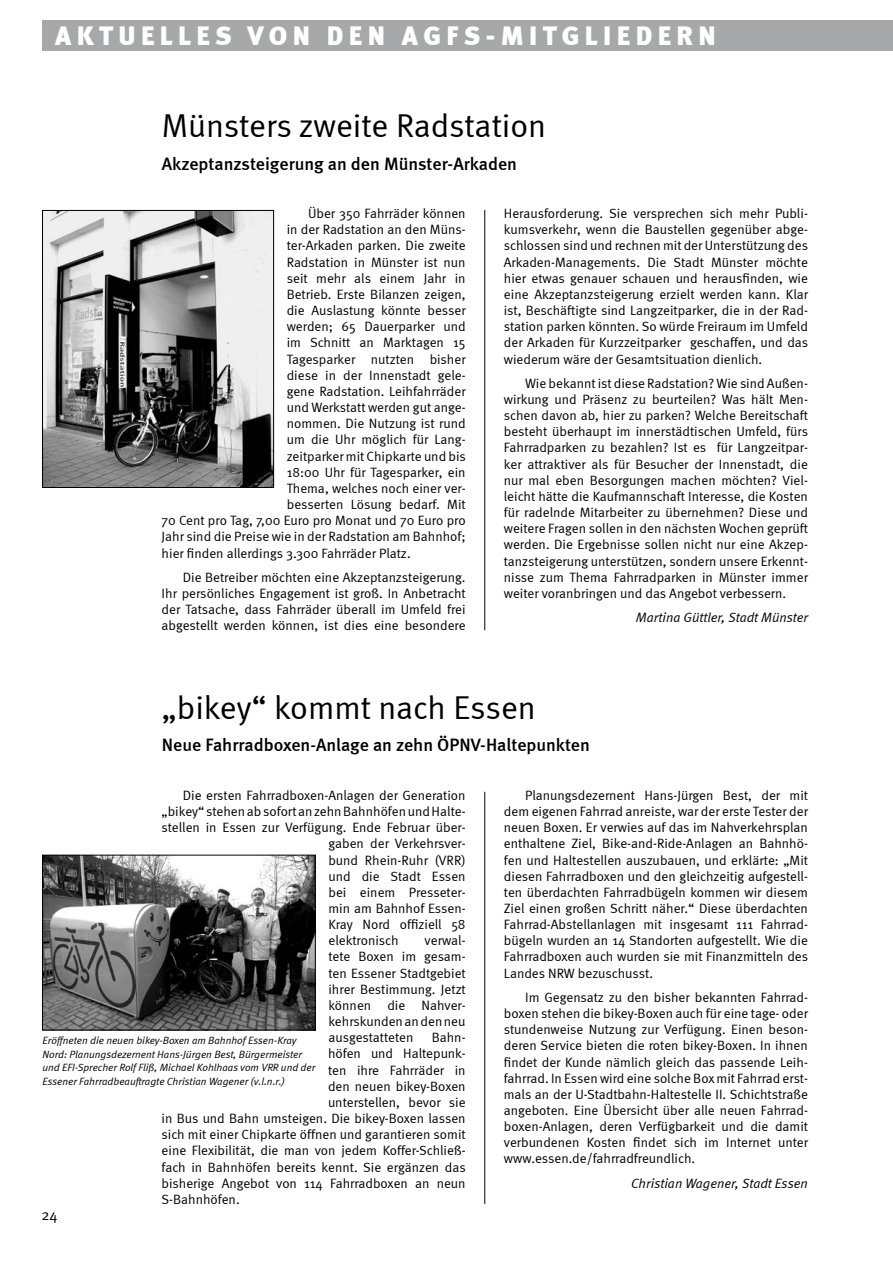
<style>
.page{position:relative;width:893px;height:1263px;background:#fff}
.page>*{position:absolute;margin:0;border:0;box-sizing:border-box;transform-origin:0 0}
.t1{font:33px "Meta Normal";color:#000}
.t2{font:900 27px "Meta";letter-spacing:.2em;color:#fff}
.t3{font:500 18px "Meta";color:#000}
.t4{font:15px "Meta Normal";color:#000}
.t5{font:13.5px/16.2px "Meta Normal";color:#000;text-align:justify}
.t6{font:italic 13.5px "Meta Normal";color:#000}
.t7{font:italic 10.5px/13.5px "Meta Normal";color:#000}
</style>
<div class="page">
<div style="left:43px;top:20px;width:850px;height:30px;background:#a7a8aa"></div>
<hr style="left:484px;top:210px;width:1px;height:420px;background:#000">
<hr style="left:484px;top:792px;width:1px;height:412px;background:#000">
<img style="left:44px;top:212px;width:228px;height:274px">
<div style="left:42px;top:210px;width:232px;height:278px;border:1px solid #000"></div>
<img style="left:44px;top:857px;width:270px;height:171px">
<div style="left:42px;top:855px;width:274px;height:175px;border:1px solid #000"></div>
<h2 class="t2" style="left:55px;top:19px;width:368px">AKTUELLES VON DEN AGFS</h2>
<h2 class="t2" style="left:486px;top:19px;width:231px">-MITGLIEDERN</h2>
<h1 class="t1" style="left:162px;top:107px;width:386px">Münsters zweite Radstation</h1>
<h3 class="t3" style="left:162px;top:153px;width:357px">Akzeptanzsteigerung an den Münster-Arkaden</h3>
<p class="t5" style="left:308px;top:205px;width:159px">Über 350 Fahrräder können</p>
<p class="t5" style="left:287px;top:221px;width:179px">in der Radstation an den Müns‑</p>
<p class="t5" style="left:287px;top:238px;width:180px">ter-Arkaden parken. Die zweite</p>
<p class="t5" style="left:287px;top:254px;width:180px">Radstation in Münster ist nun</p>
<p class="t5" style="left:287px;top:270px;width:180px">seit mehr als einem Jahr in</p>
<p class="t5" style="left:287px;top:286px;width:180px">Betrieb. Erste Bilanzen zeigen,</p>
<p class="t5" style="left:287px;top:302px;width:180px">die Auslastung könnte besser</p>
<p class="t5" style="left:287px;top:318px;width:180px">werden; 65 Dauerparker und</p>
<p class="t5" style="left:287px;top:334px;width:180px">im Schnitt an Marktagen 15</p>
<p class="t5" style="left:287px;top:351px;width:180px">Tagesparker nutzten bisher</p>
<p class="t5" style="left:287px;top:367px;width:180px">diese in der I nnenstadt gele-</p>
<p class="t5" style="left:287px;top:383px;width:180px">gene Radstation. Leihfahrräder</p>
<p class="t5" style="left:287px;top:399px;width:180px">und Werkstatt werden gut ange-</p>
<p class="t5" style="left:287px;top:415px;width:180px">nommen. Die Nutzung ist rund</p>
<p class="t5" style="left:287px;top:431px;width:180px">um die U hr möglich für Lang-</p>
<p class="t5" style="left:287px;top:448px;width:180px">zeitparker mit Chipkarte und bis</p>
<p class="t5" style="left:287px;top:464px;width:180px">18:00 U hr für Tagesparker, ein</p>
<p class="t5" style="left:287px;top:480px;width:180px">Thema, welches noch einer ver-</p>
<p class="t5" style="left:287px;top:496px;width:180px">besserten Lösung bedarf. Mit</p>
<p class="t5" style="left:162px;top:512px;width:306px">70 Cent pro Tag, 7,00 Euro pro Monat und 70 Euro pro</p>
<p class="t5" style="left:162px;top:528px;width:305px">Jahr sind die Preise wie in der Radstation am Bahnhof;</p>
<p class="t5" style="left:162px;top:545px;width:251px">hier finden allerdings 3.300 Fahrräder Platz.</p>
<p class="t5" style="left:162px;top:569px;width:306px;text-indent:21px">Die Betreiber möchten eine Akzeptanzsteigerung.<br>Ihr persönliches Engagement ist groß. In Anbetracht der Tatsache, dass Fahrräder überall im U mfeld frei abgestellt werden können, ist dies eine besondere</p>
<p class="t5" style="left:504px;top:205px;width:306px">Herausforderung. Sie versprechen sich mehr Publi&shy;kumsverkehr, wenn die Baustellen gegenüber abge&shy;schlossen sind und rechnen mit der U nterstützung des Arkaden-Managements. Die Stadt Münster möchte hier etwas genauer schauen und herausfinden, wie eine Akzeptanzsteigerung erzielt werden kann. Klar ist, Beschäftigte sind Langzeitparker, die in der Rad&shy;station parken könnten. So würde Freiraum im Umfeld der Arkaden für Kurzzeitparker geschaffen, und das wiederum wäre der Gesamtsituation dienlich.</p>
<p class="t5" style="left:504px;top:375px;width:306px;text-indent:21px">Wie bekannt ist diese Radstation? Wie sind Außen&shy;wirkung und Präsenz zu beurteilen? Was hält Men&shy;schen davon ab, hier zu parken? Welche Bereitschaft besteht überhaupt im innerstädtischen U mfeld, fürs Fahrradparken zu bezahlen? I st es für Langzeitpar&shy;ker attraktiver als für Besucher der I nnenstadt, die nur mal eben Besorgungen machen möchten? Viel&shy;leicht hätte die Kaufmannschaft I nteresse, die Kosten für radelnde Mitarbeiter zu übernehmen? Diese und weitere Fragen sollen in den nächsten Wochen geprüft werden. Die Ergebnisse sollen nicht nur eine Akzep&shy;tanzsteigerung unterstützen, sondern unsere Erkennt&shy;nisse zum Thema Fahrradparken in Münster immer weiter voranbringen und das Angebot verbessern.</p>
<p class="t6" style="left:636px;top:610px;width:174px">Martina Güttler, Stadt Münster</p>
<h1 class="t1" style="left:162px;top:688px;width:376px">„bikey“ kommt nach Essen</h1>
<h3 class="t3" style="left:162px;top:735px;width:430px">Neue Fahrradboxen-Anlage an zehn ÖPNV-Haltepunkten</h3>
<p class="t5" style="left:183px;top:787px;width:284px">Die ersten Fahrradboxen-Anlagen der Generation</p>
<p class="t5" style="left:162px;top:803px;width:304px">„bikey“ stehenabsofortanzehnBahnhöfenundHalte‑</p>
<p class="t5" style="left:162px;top:819px;width:306px">stellen in Essen zur Verfügung. Ende Februar über-</p>
<p class="t5" style="left:328px;top:835px;width:139px">gaben der Verkehrsver-</p>
<p class="t5" style="left:328px;top:851px;width:139px">bund Rhein-Ruhr (VRR)</p>
<p class="t5" style="left:328px;top:868px;width:139px">und die Stadt Essen</p>
<p class="t5" style="left:328px;top:884px;width:139px">bei einem Presseter-</p>
<p class="t5" style="left:328px;top:900px;width:139px">min am Bahnhof Essen-</p>
<p class="t5" style="left:328px;top:916px;width:139px">Kray Nord offiziell 58</p>
<p class="t5" style="left:328px;top:932px;width:72px">elektronisch</p>
<p class="t5" style="left:328px;top:932px;width:139px;text-indent:96px">verwal&shy;tete Boxen im gesam&shy;ten Essener Stadtgebiet ihrer Bestimmung. Jetzt können die Nahver&shy;kehrskunden an den neu ausgestatteten</p>
<p class="t5" style="left:432px;top:1029px;width:35px">Bahn-</p>
<p class="t5" style="left:328px;top:1045px;width:139px">höfen und Haltepunk-</p>
<p class="t5" style="left:328px;top:1062px;width:139px">ten ihre Fahrräder in</p>
<p class="t5" style="left:328px;top:1078px;width:139px">den neuen bikey-Boxen</p>
<p class="t5" style="left:328px;top:1094px;width:139px">unterstellen, bevor sie</p>
<p class="t5" style="left:162px;top:1110px;width:306px">in Bus und Bahn umsteigen. Die bikey-Boxen lassen</p>
<p class="t5" style="left:162px;top:1126px;width:306px">sich mit einer Chipkarte öffnen und garantieren somit</p>
<p class="t5" style="left:162px;top:1142px;width:306px">eine Flexibilität, die man von jedem Koffer-Schließ-</p>
<p class="t5" style="left:162px;top:1158px;width:306px">fach in Bahnhöfen bereits kennt. Sie ergänzen das</p>
<p class="t5" style="left:162px;top:1175px;width:306px">bisherige Angebot von 114 Fahrradboxen an neun</p>
<p class="t5" style="left:162px;top:1191px;width:80px">S-Bahnhöfen.</p>
<p class="t7" style="left:43px;top:1034px;width:274px">Eröffneten die neuen bikey-Boxen am Bahnhof Essen-Kray Nord: Planungsdezernent Hans-Jürgen Best, Bürgermeister und EFI-Sprecher Rolf Fliß, Michael Kohlhaas vom VRR und der Essener Fahrradbeauftragte Christian Wagener (v.l.n.r.)</p>
<p class="t4" style="left:41px;top:1206px;width:16px">24</p>
<p class="t5" style="left:504px;top:787px;width:306px;text-indent:21px">Planungsdezernent Hans-Jürgen Best, der mit dem eigenen Fahrrad anreiste, war der erste Tester der neuen Boxen. Er verwies auf das im Nahverkehrsplan enthaltene Ziel, Bike-and-Ride-Anlagen an Bahnhö&shy;fen und Haltestellen auszubauen, und erklärte: „Mit diesen Fahrradboxen und den gleichzeitig aufgestell&shy;ten überdachten Fahrradbügeln kommen wir diesem Ziel einen großen Schritt näher.“ Diese überdachten Fahrrad-Abstellanlagen mit insgesamt 111 Fahrrad&shy;bügeln wurden an 14 Standorten aufgestellt. Wie die Fahrradboxen auch wurden sie mit Finanzmitteln des Landes NRW bezuschusst.</p>
<p class="t5" style="left:504px;top:989px;width:306px;text-indent:21px">I m Gegensatz zu den bisher bekannten Fahrrad&shy;boxen stehen die bikey-Boxen auch für eine tage- oder stundenweise Nutzung zur Verfügung. Einen beson&shy;deren Service bieten die roten bikey-Boxen. In ihnen findet der Kunde nämlich gleich das passende Leih&shy;fahrrad. In Essen wird eine solche Box mit Fahrrad erst&shy;mals an der U-Stadtbahn-Haltestelle II. Schichtstraße angeboten. Eine Übersicht über alle neuen Fahrrad&shy;boxen-Anlagen, deren Verfügbarkeit und die damit verbundenen Kosten findet sich im Internet unter www.essen.de/fahrradfreundlich.</p>
<p class="t6" style="left:631px;top:1175px;width:178px">Christian Wagener, Stadt Essen</p>
</div>
